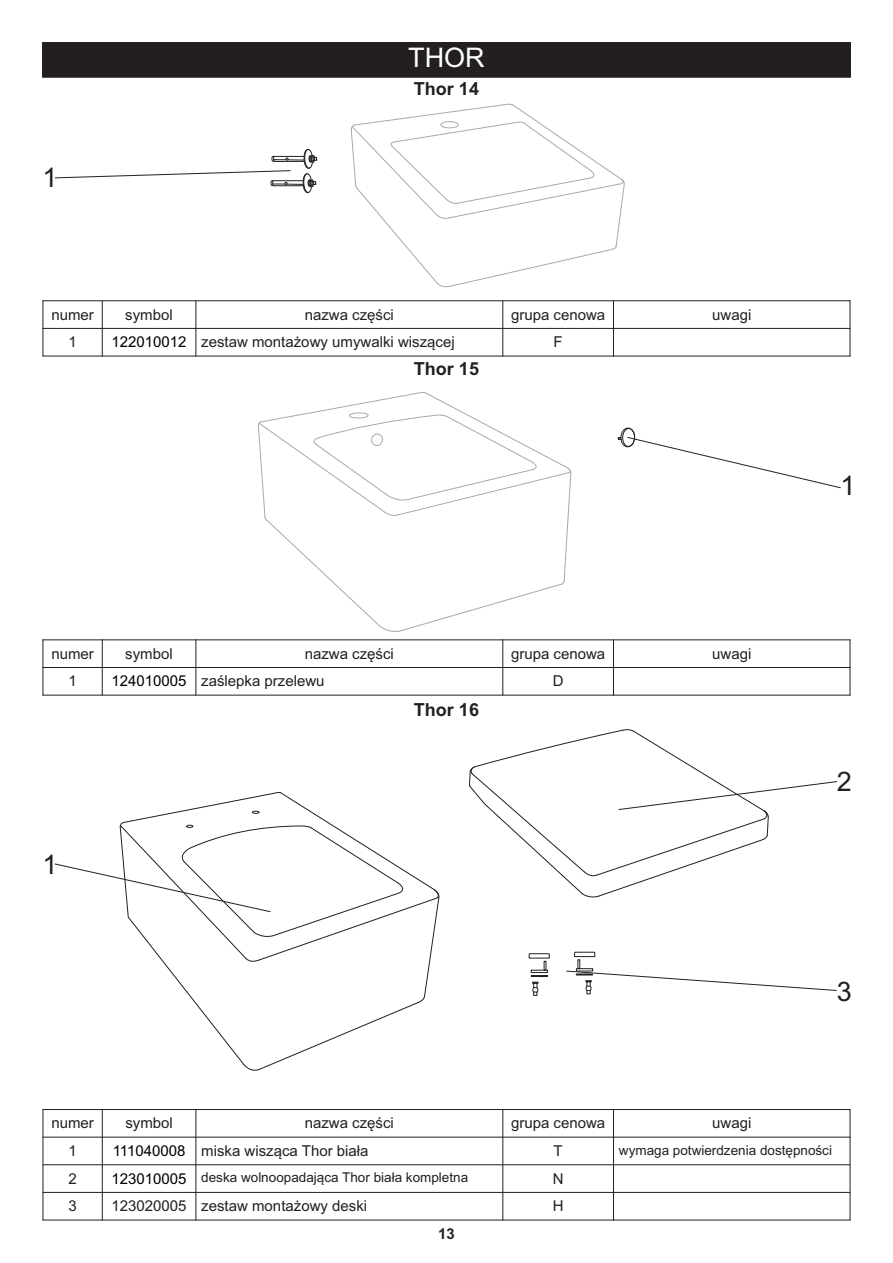
<style>
.page{position:relative;width:893px;height:1263px;background:#fff}
.page>*{position:absolute;margin:0;border:0;box-sizing:border-box;transform-origin:0 0}
.t1{font:27px "Arial";color:#231f20}
.t2{font:27px "Arial";color:#fff}
.t3{font:700 18px "Arial";color:#231f20}
.t4{font:15px "Arial";color:#231f20}
.t5{font:700 15px "Arial";color:#231f20}
.t6{font:13.5px "Arial";color:#231f20}
.s1{color:#000}
.s2{font-size:15px;color:#000}
</style>
<div class="page">
<div style="left:42px;top:42px;width:809px;height:36px;background:#231f20"></div>
<svg style="left:351px;top:104px;width:274px;height:183px"></svg>
<hr style="left:43px;top:300px;width:1px;height:56px;background:#231f20">
<hr style="left:102px;top:300px;width:1px;height:56px;background:#231f20">
<hr style="left:195px;top:300px;width:1px;height:56px;background:#231f20">
<hr style="left:502px;top:300px;width:1px;height:56px;background:#231f20">
<hr style="left:613px;top:300px;width:1px;height:56px;background:#231f20">
<hr style="left:850px;top:300px;width:1px;height:56px;background:#231f20">
<hr style="left:43px;top:356px;width:807px;height:1px;background:#231f20">
<hr style="left:43px;top:328px;width:807px;height:1px;background:#231f20">
<hr style="left:43px;top:300px;width:807px;height:1px;background:#231f20">
<svg style="left:258px;top:392px;width:313px;height:240px"></svg>
<div style="left:621px;top:428px;width:14px;height:19px;border:1px solid #231f20;border-radius:50%"></div>
<div style="left:622px;top:428px;width:13px;height:19px;border:1px solid #231f20;border-radius:50%"></div>
<hr style="left:43px;top:639px;width:1px;height:56px;background:#231f20">
<hr style="left:102px;top:639px;width:1px;height:56px;background:#231f20">
<hr style="left:195px;top:639px;width:1px;height:56px;background:#231f20">
<hr style="left:502px;top:639px;width:1px;height:56px;background:#231f20">
<hr style="left:613px;top:639px;width:1px;height:56px;background:#231f20">
<hr style="left:850px;top:639px;width:1px;height:56px;background:#231f20">
<hr style="left:43px;top:695px;width:807px;height:1px;background:#231f20">
<hr style="left:43px;top:667px;width:807px;height:1px;background:#231f20">
<hr style="left:43px;top:639px;width:807px;height:1px;background:#231f20">
<svg style="left:529px;top:953px;width:21px;height:42px"></svg>
<hr style="left:43px;top:1109px;width:1px;height:111px;background:#231f20">
<hr style="left:102px;top:1109px;width:1px;height:111px;background:#231f20">
<hr style="left:195px;top:1109px;width:1px;height:111px;background:#231f20">
<hr style="left:502px;top:1109px;width:1px;height:111px;background:#231f20">
<hr style="left:613px;top:1109px;width:1px;height:111px;background:#231f20">
<hr style="left:850px;top:1109px;width:1px;height:111px;background:#231f20">
<hr style="left:43px;top:1219px;width:807px;height:1px;background:#231f20">
<hr style="left:43px;top:1192px;width:807px;height:1px;background:#231f20">
<hr style="left:43px;top:1164px;width:807px;height:1px;background:#231f20">
<hr style="left:43px;top:1137px;width:807px;height:1px;background:#231f20">
<hr style="left:43px;top:1109px;width:807px;height:1px;background:#231f20">
<svg style="left:55px;top:149px;width:262px;height:44px"></svg>
<svg style="left:627px;top:437px;width:214px;height:51px"></svg>
<svg style="left:55px;top:792px;width:384px;height:279px"></svg>
<svg style="left:469px;top:729px;width:368px;height:169px"></svg>
<svg style="left:566px;top:952px;width:271px;height:42px"></svg>
<h1 class="t1" style="left:43px;top:167px;width:17px">1</h1>
<h1 class="t2" style="left:408px;top:47px;width:78px">THOR</h1>
<p class="t3" style="left:414px;top:82px;width:67px">Thor 14</p>
<p class="t4" style="left:51px;top:309px;width:44px">numer</p>
<p class="t4" style="left:125px;top:309px;width:49px">symbol</p>
<p class="t4" style="left:305px;top:309px;width:91px">nazwa części</p>
<p class="t4" style="left:511px;top:309px;width:96px">grupa cenowa</p>
<p class="t4" style="left:712px;top:309px;width:41px">uwagi</p>
<p class="t4" style="left:68px;top:336px;width:10px">1</p>
<p class="t4" style="left:112px;top:336px;width:345px"><span class="s1">122010012</span> zestaw montażowy umywalki wiszącej</p>
<p class="t4" style="left:554px;top:336px;width:11px">F</p>
<p class="t3" style="left:414px;top:362px;width:67px">Thor 15</p>
<p class="t4" style="left:51px;top:648px;width:44px">numer</p>
<p class="t4" style="left:125px;top:648px;width:49px">symbol</p>
<p class="t4" style="left:305px;top:648px;width:91px">nazwa części</p>
<p class="t4" style="left:511px;top:648px;width:96px">grupa cenowa</p>
<p class="t4" style="left:712px;top:648px;width:41px">uwagi</p>
<p class="t4" style="left:68px;top:675px;width:10px">1</p>
<p class="t4" style="left:112px;top:675px;width:215px"><span class="s1">124010005</span> zaślepka przelewu</p>
<p class="t4" style="left:553px;top:675px;width:12px">D</p>
<h1 class="t1" style="left:43px;top:854px;width:17px">1</h1>
<p class="t3" style="left:414px;top:702px;width:67px">Thor 16</p>
<h1 class="t1" style="left:840px;top:475px;width:17px">1</h1>
<h1 class="t1" style="left:837px;top:771px;width:17px">2</h1>
<h1 class="t1" style="left:837px;top:981px;width:17px">3</h1>
<p class="t4" style="left:51px;top:1117px;width:44px">numer</p>
<p class="t4" style="left:125px;top:1117px;width:49px">symbol</p>
<p class="t4" style="left:305px;top:1117px;width:91px">nazwa części</p>
<p class="t4" style="left:511px;top:1117px;width:96px">grupa cenowa</p>
<p class="t4" style="left:712px;top:1117px;width:41px">uwagi</p>
<p class="t4" style="left:68px;top:1145px;width:10px">1</p>
<p class="t4" style="left:113px;top:1145px;width:257px"><span class="s1">111040008</span> miska wisząca Thor biała</p>
<p class="t4" style="left:554px;top:1145px;width:11px">T</p>
<p class="t6" style="left:619px;top:1145px;width:215px">wymaga potwierdzenia dostępności</p>
<p class="t4" style="left:68px;top:1173px;width:10px">2</p>
<p class="t6" style="left:112px;top:1172px;width:358px"><span class="s2">123010005</span> deska wolnoopadająca Thor biała kompletna</p>
<p class="t4" style="left:553px;top:1173px;width:12px">N</p>
<p class="t4" style="left:68px;top:1200px;width:10px">3</p>
<p class="t4" style="left:112px;top:1200px;width:257px">123020005 zestaw montażowy deski</p>
<p class="t4" style="left:553px;top:1200px;width:12px">H</p>
<p class="t5" style="left:438px;top:1227px;width:18px">13</p>
</div>
